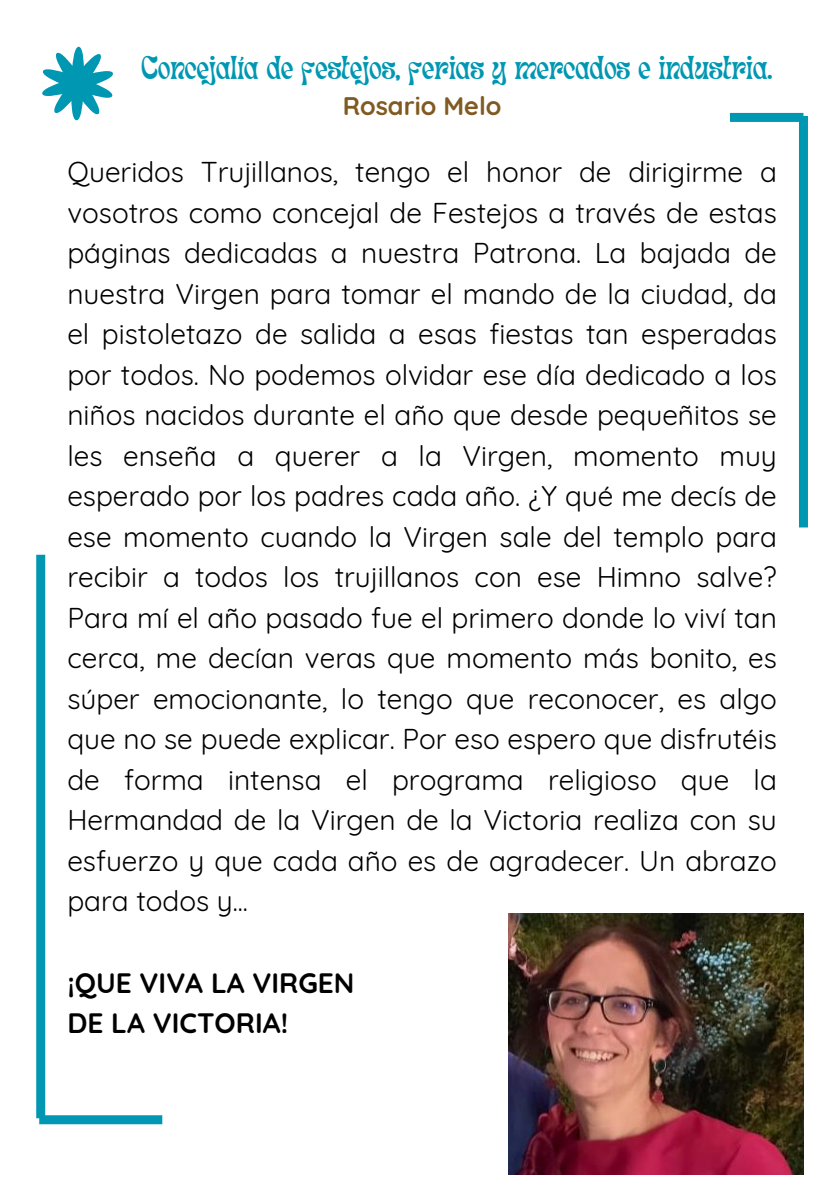
<style>
.page{position:relative;width:836px;height:1196px;background:#fff}
.page>*{position:absolute;margin:0;border:0;box-sizing:border-box;transform-origin:0 0}
.t1{font:33.2px "Kindred Youth";color:#0097b2}
.t2{font:28px/40.4px "Quicksand";color:#000;text-align:justify}
.t3{font:700 28px/40.4px "Quicksand";color:#000}
.t4{font:700 25.4px "Quicksand";color:#815a22}
</style>
<div class="page">
<div style="left:798px;top:116px;width:9px;height:411px;background:#0097b2"></div>
<div style="left:39px;top:1115px;width:123px;height:9px;background:#0097b2"></div>
<div style="left:36px;top:555px;width:9px;height:563px;background:#0097b2"></div>
<div style="left:730px;top:113px;width:73px;height:9px;background:#0097b2"></div>
<svg style="left:42px;top:47px;width:71px;height:73px"></svg>
<img style="left:509px;top:913px;width:294px;height:261px">
<p class="t1" style="left:142px;top:54px;width:632px">Concejalía de festejos, ferias y mercados e industria.</p>
<h2 class="t4" style="left:342px;top:89px;width:160px">Rosario Melo</h2>
<p class="t2" style="left:67px;top:151px;width:711px">Queridos Trujillanos, tengo el honor de dirigirme a vosotros como concejal de Festejos a través de estas páginas dedicadas a nuestra Patrona. La bajada de nuestra Virgen para tomar el mando de la ciudad, da el pistoletazo de salida a esas fiestas tan esperadas por todos. No podemos olvidar ese día dedicado a los niños nacidos durante el año que desde pequeñitos se les enseña a querer a la Virgen, momento muy esperado por los padres cada año. ¿Y qué me decís de ese momento cuando la Virgen sale del templo para recibir a todos los trujillanos con ese Himno salve?<br>Para mí el año pasado fue el primero donde lo viví tan cerca, me decían veras que momento más bonito, es súper emocionante, lo tengo que reconocer, es algo que no se puede explicar. Por eso espero que disfrutéis de forma intensa el programa religioso que la Hermandad de la Virgen de la Victoria realiza con su esfuerzo y que cada año es de agradecer. Un abrazo para todos y...</p>
<h1 class="t3" style="left:67px;top:961px;width:288px">¡QUE VIVA LA VIRGEN<br>DE LA VICTORIA!</h1>
</div>
